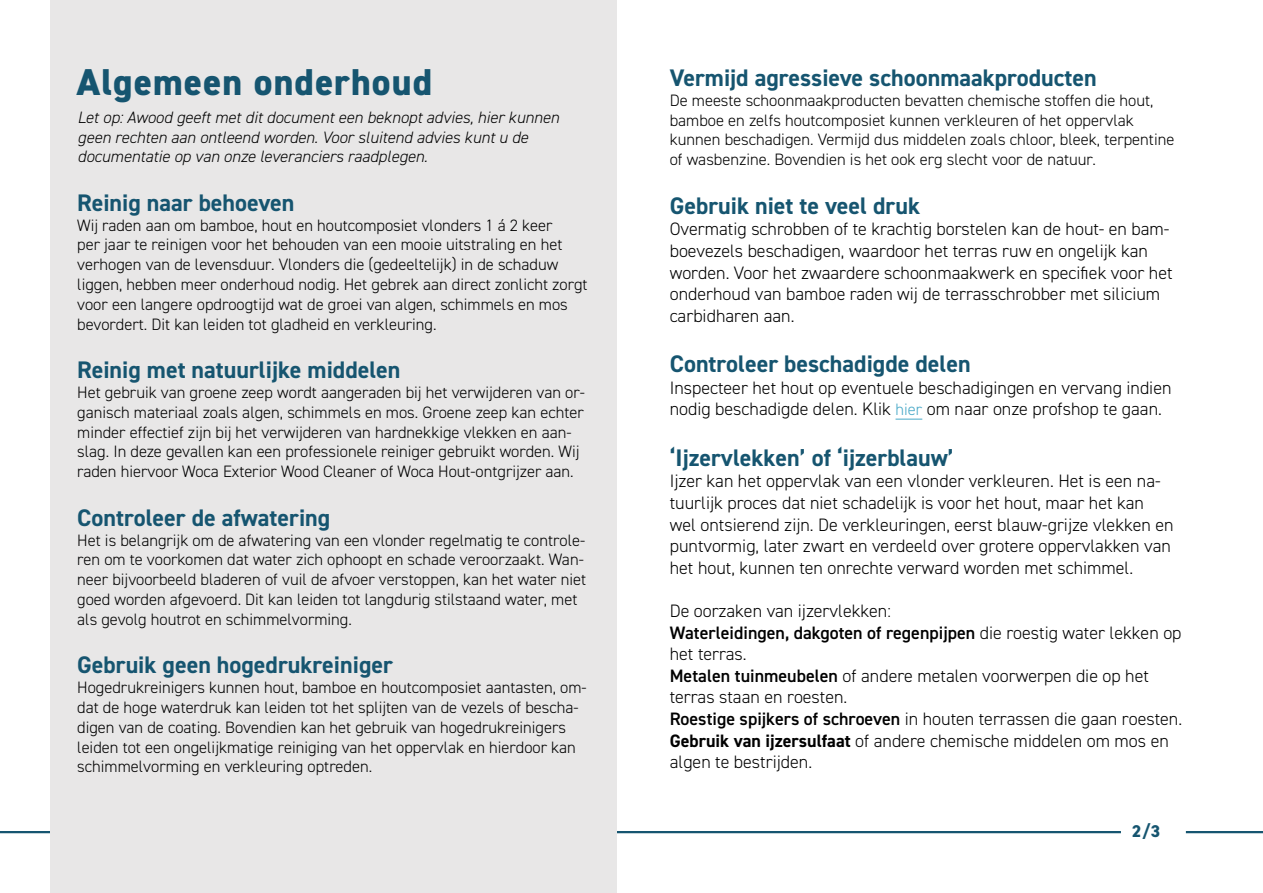
<style>
.page{position:relative;width:1263px;height:893px;background:#fff}
.page>*{position:absolute;margin:0;border:0;box-sizing:border-box;transform-origin:0 0}
.t1{font:800 37.5px "DIN2014";letter-spacing:.03em;color:#165570}
.t2{font:700 24px "DIN2014";color:#165570}
.t3{font:300 18px/21.6px "DIN2014";color:#000}
.t4{font:800 17.1px "DIN2014";color:#165570}
.t5{font:300 16.5px/19.8px "DIN2014";color:#000}
.t6{font:italic 300 16.5px/19.8px "DIN2014";color:#000}
.s1{font-size:16.5px;color:#47a8c7}
.s2{font-weight:600}
.s3{font-weight:700}
</style>
<div class="page">
<hr style="left:0;top:831px;width:105px;height:2px;background:#165570">
<hr style="left:377px;top:831px;width:744px;height:2px;background:#165570">
<hr style="left:1186px;top:831px;width:77px;height:2px;background:#165570">
<div style="left:50px;top:0;width:566px;height:893px;background:#e8e7e7"></div>
<svg style="left:895px;top:419px;width:27px;height:1px"></svg>
<h1 class="t1" style="left:77px;top:57px;width:356px">Algemeen onderhoud</h1>
<p class="t6" style="left:78px;top:107px;width:483px">Let op: Awood geeft met dit document een beknopt advies, hier kunnen geen rechten aan ontleend worden. Voor sluitend advies kunt u de documentatie op van onze leveranciers raadplegen.</p>
<h2 class="t2" style="left:77px;top:186px;width:219px">Reinig naar behoeven</h2>
<p class="t5" style="left:77px;top:215px;width:512px">Wij raden aan om bamboe, hout en houtcomposiet vlonders 1 á 2 keer<br>per jaar te reinigen voor het behouden van een mooie uitstraling en het verhogen van de levensduur. Vlonders die (gedeeltelijk) in de schaduw liggen, hebben meer onderhoud nodig. Het gebrek aan direct zonlicht zorgt voor een langere opdroogtijd wat de groei van algen, schimmels en mos bevordert. Dit kan leiden tot gladheid en verkleuring.</p>
<h2 class="t2" style="left:77px;top:354px;width:325px">Reinig met natuurlijke middelen</h2>
<p class="t5" style="left:77px;top:382px;width:509px">Het gebruik van groene zeep wordt aangeraden bij het verwijderen van or&shy;ganisch materiaal zoals algen, schimmels en mos. Groene zeep kan echter minder effectief zijn bij het verwijderen van hardnekkige vlekken en aan&shy;slag. In deze gevallen kan een professionele reiniger gebruikt worden. Wij raden hiervoor Woca Exterior Wood Cleaner of Woca Hout-ontgrijzer aan.</p>
<h2 class="t2" style="left:77px;top:501px;width:255px">Controleer de afwatering</h2>
<p class="t5" style="left:77px;top:530px;width:510px">Het is belangrijk om de afwatering van een vlonder regelmatig te controle&shy;ren om te voorkomen dat water zich ophoopt en schade veroorzaakt. Wan&shy;neer bijvoorbeeld bladeren of vuil de afvoer verstoppen, kan het water niet goed worden afgevoerd. Dit kan leiden tot langdurig stilstaand water, met als gevolg houtrot en schimmelvorming.</p>
<h2 class="t2" style="left:77px;top:649px;width:317px">Gebruik geen hogedrukreiniger</h2>
<p class="t5" style="left:77px;top:678px;width:511px">Hogedrukreinigers kunnen hout, bamboe en houtcomposiet aantasten, om&shy;dat de hoge waterdruk kan leiden tot het splijten van de vezels of bescha&shy;digen van de coating. Bovendien kan het gebruik van hogedrukreinigers leiden tot een ongelijkmatige reiniging van het oppervlak en hierdoor kan schimmelvorming en verkleuring optreden.</p>
<h2 class="t2" style="left:670px;top:62px;width:429px">Vermijd agressieve schoonmaakproducten</h2>
<p class="t5" style="left:670px;top:90px;width:506px">De meeste schoonmaakproducten bevatten chemische stoffen die hout, bamboe en zelfs houtcomposiet kunnen verkleuren of het oppervlak kunnen beschadigen. Vermijd dus middelen zoals chloor, bleek, terpentine of wasbenzine. Bovendien is het ook erg slecht voor de natuur.</p>
<h2 class="t2" style="left:670px;top:190px;width:252px">Gebruik niet te veel druk</h2>
<p class="t3" style="left:670px;top:218px;width:504px">Overmatig schrobben of te krachtig borstelen kan de hout- en bam&shy;boevezels beschadigen, waardoor het terras ruw en ongelijk kan worden. Voor het zwaardere schoonmaakwerk en specifiek voor het onderhoud van bamboe raden wij de terrasschrobber met silicium carbidharen aan.</p>
<h2 class="t2" style="left:670px;top:348px;width:302px">Controleer beschadigde delen</h2>
<p class="t3" style="left:670px;top:377px;width:503px">Inspecteer het hout op eventuele beschadigingen en vervang indien nodig beschadigde delen. Klik <span class="s1">hier</span> om naar onze profshop te gaan.</p>
<h2 class="t2" style="left:670px;top:442px;width:286px">‘Ijzervlekken’ of ‘ijzerblauw’</h2>
<p class="t3" style="left:670px;top:470px;width:505px">Ijzer kan het oppervlak van een vlonder verkleuren. Het is een na&shy;tuurlijk proces dat niet schadelijk is voor het hout, maar het kan wel ontsierend zijn. De verkleuringen, eerst blauw-grijze vlekken en puntvormig, later zwart en verdeeld over grotere oppervlakken van het hout, kunnen ten onrechte verward worden met schimmel.</p>
<p class="t3" style="left:670px;top:600px;width:514px">De oorzaken van ijzervlekken:<br><span class="s2">Waterleidingen, dakgoten of regenpijpen</span> die roestig water lekken op het terras.<br><span class="s2">Metalen tuinmeubelen</span> of andere metalen voorwerpen die op het terras staan en roesten.<br><span class="s2">Roestige spijkers of schroeven</span> in houten terrassen die gaan roesten.<br><span class="s3">Gebruik van ijzersulfaat</span> of andere chemische middelen om mos en algen te bestrijden.</p>
<p class="t4" style="left:1132px;top:820px;width:30px">2/3</p>
</div>
